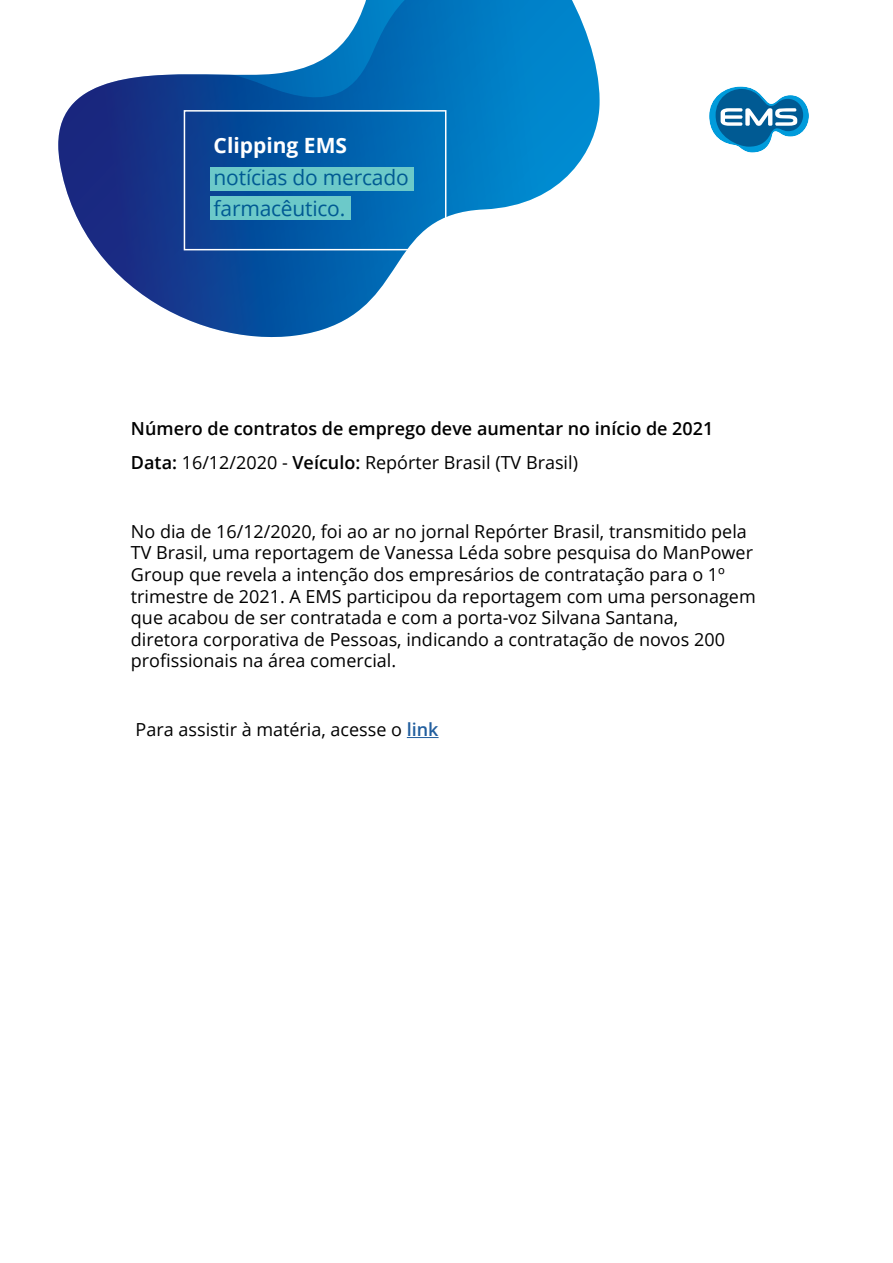
<style>
.page{position:relative;width:893px;height:1263px;background:#fff}
.page>*{position:absolute;margin:0;border:0;box-sizing:border-box;transform-origin:0 0}
.t1{font:21px/31.5px "Open Sans";letter-spacing:-.01em;color:#005a93}
.t2{font:700 21px "Open Sans";color:#fff}
.t3{font:18px/21.6px "Open Sans";color:#000}
.t4{font:600 18px/34.3px "Open Sans";color:#000}
.s1{font-weight:400}
.s2{font-weight:600;color:#215e9e}
</style>
<div class="page">
<svg style="left:58px;top:0;width:542px;height:338px"></svg>
<hr style="left:407px;top:737px;width:32px;height:1px;background:#215e9e">
<div style="left:184px;top:110px;width:262px;height:140px;border:2px solid #fff"></div>
<div style="left:210px;top:196px;width:140px;height:23px;background:#6cc9c9"></div>
<div style="left:210px;top:167px;width:203px;height:23px;background:#6cc9c9"></div>
<svg style="left:709px;top:86px;width:100px;height:67px"></svg>
<p class="t2" style="left:214px;top:131px;width:135px">Clipping EMS</p>
<p class="t1" style="left:214px;top:161px;width:197px">notícias do mercado farmacêutico.</p>
<p class="t4" style="left:131px;top:411px;width:584px">Número de contratos de emprego deve aumentar no início de 2021<br>Data: <span class="s1">16/12/2020 -</span> Veículo: <span class="s1">Repórter Brasil (TV Brasil)</span></p>
<p class="t3" style="left:131px;top:520px;width:626px">No dia de 16/12/2020, foi ao ar no jornal Repórter Brasil, transmitido pela TV Brasil, uma reportagem de Vanessa Léda sobre pesquisa do ManPower Group que revela a intenção dos empresários de contratação para o 1º trimestre de 2021. A EMS participou da reportagem com uma personagem que acabou de ser contratada e com a porta-voz Silvana Santana,<br>diretora corporativa de Pessoas, indicando a contratação de novos 200 profissionais na área comercial.</p>
<p class="t3" style="left:136px;top:718px;width:304px">Para assistir à matéria, acesse o <span class="s2">link</span></p>
</div>
